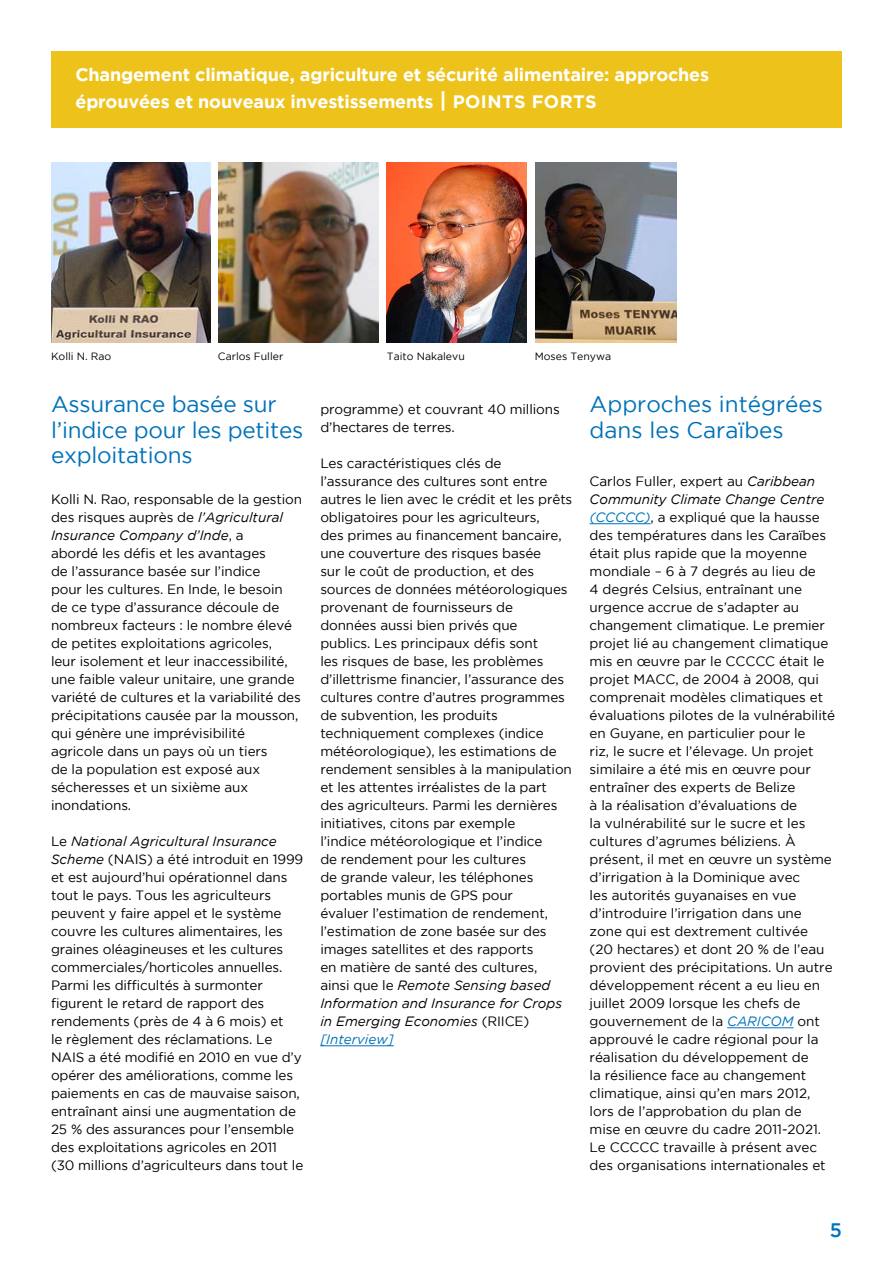
<style>
.page{position:relative;width:893px;height:1263px;background:#fff}
.page>*{position:absolute;margin:0;border:0;box-sizing:border-box;transform-origin:0 0}
.B-HEAD{font:22.5px/25.5px "Gotham";letter-spacing:-.01em;color:#0072b9}
.t1{font:500 19.5px "Gotham";color:#0072bc}
.t2{font:700 18px/27.3px "Gotham";letter-spacing:-.01em;color:#fff}
.BODY{font:13.5px/18px "Gotham";letter-spacing:-.01em;color:#000}
.IMAGE_CAPTIONS{font:10.5px "Gotham";color:#000}
.s1{font-size:21px}
.s2{font-style:italic}
.s3{font-style:italic;color:#0072b9}
</style>
<div class="page">
<hr style="left:320px;top:1045px;width:74px;height:1px;background:#0072b9">
<hr style="left:590px;top:523px;width:60px;height:1px;background:#0072b9">
<hr style="left:727px;top:1027px;width:66px;height:1px;background:#0072b9">
<div style="left:51px;top:51px;width:791px;height:77px;background:#edc31b"></div>
<img style="left:219px;top:162px;width:159px;height:180px">
<img style="left:387px;top:162px;width:140px;height:180px">
<img style="left:51px;top:162px;width:159px;height:180px">
<img style="left:536px;top:162px;width:140px;height:180px">
<p class="t2" style="left:75px;top:61px;width:635px">Changement climatique, agriculture et sécurité alimentaire: approches éprouvées et nouveaux investissements <span class="s1">|</span> POINTS FORTS</p>
<p class="IMAGE_CAPTIONS" style="left:51px;top:350px;width:62px">Kolli N. Rao</p>
<p class="IMAGE_CAPTIONS" style="left:218px;top:350px;width:67px">Carlos Fuller</p>
<p class="IMAGE_CAPTIONS" style="left:387px;top:350px;width:79px">Taito Nakalevu</p>
<p class="IMAGE_CAPTIONS" style="left:535px;top:350px;width:78px">Moses Tenywa</p>
<p class="B-HEAD" style="left:51px;top:391px;width:254px">Assurance basée sur l’indice pour les petites exploitations</p>
<p class="BODY" style="left:51px;top:490px;width:253px">Kolli N. Rao, responsable de la gestion des risques auprès de <span class="s2">l’Agricultural Insurance Company d’Inde</span>, a<br>abordé les défis et les avantages<br>de l’assurance basée sur l’indice<br>pour les cultures. En Inde, le besoin de ce type d’assurance découle de nombreux facteurs : le nombre élevé de petites exploitations agricoles,<br>leur isolement et leur inaccessibilité, une faible valeur unitaire, une grande variété de cultures et la variabilité des précipitations causée par la mousson, qui génère une imprévisibilité<br>agricole dans un pays où un tiers<br>de la population est exposé aux sécheresses et un sixième aux inondations.</p>
<p class="BODY" style="left:51px;top:832px;width:254px">Le <span class="s2">National Agricultural Insurance Scheme</span> (NAIS) a été introduit en 1999 et est aujourd’hui opérationnel dans tout le pays. Tous les agriculteurs peuvent y faire appel et le système couvre les cultures alimentaires, les graines oléagineuses et les cultures commerciales/horticoles annuelles.<br>Parmi les difficultés à surmonter figurent le retard de rapport des rendements (près de 4 à 6 mois) et<br>le règlement des réclamations. Le NAIS a été modifié en 2010 en vue d’y opérer des améliorations, comme les paiements en cas de mauvaise saison, entraînant ainsi une augmentation de 25 % des assurances pour l’ensemble des exploitations agricoles en 2011 (30 millions d’agriculteurs dans tout le</p>
<p class="BODY" style="left:320px;top:400px;width:241px">programme) et couvrant 40 millions d’hectares de terres.</p>
<p class="BODY" style="left:320px;top:454px;width:254px">Les caractéristiques clés de l’assurance des cultures sont entre autres le lien avec le crédit et les prêts obligatoires pour les agriculteurs,<br>des primes au financement bancaire, une couverture des risques basée<br>sur le coût de production, et des sources de données météorologiques provenant de fournisseurs de données aussi bien privés que<br>publics. Les principaux défis sont<br>les risques de base, les problèmes d’illettrisme financier, l’assurance des cultures contre d’autres programmes de subvention, les produits techniquement complexes (indice météorologique), les estimations de rendement sensibles à la manipulation et les attentes irréalistes de la part des agriculteurs. Parmi les dernières initiatives, citons par exemple<br>l’indice météorologique et l’indice<br>de rendement pour les cultures<br>de grande valeur, les téléphones portables munis de GPS pour<br>évaluer l’estimation de rendement, l’estimation de zone basée sur des images satellites et des rapports<br>en matière de santé des cultures,<br>ainsi que le <span class="s2">Remote Sensing based Information and Insurance for Crops in Emerging Economies</span> (RIICE) <span class="s3">[Interview]</span></p>
<p class="B-HEAD" style="left:590px;top:391px;width:235px">Approches intégrées dans les Caraïbes</p>
<p class="BODY" style="left:590px;top:472px;width:247px">Carlos Fuller, expert au <span class="s2">Caribbean Community Climate Change Centre </span><span class="s3">(CCCCC)</span>, a expliqué que la hausse des températures dans les Caraïbes était plus rapide que la moyenne mondiale – 6 à 7 degrés au lieu de<br>4 degrés Celsius, entraînant une urgence accrue de s’adapter au changement climatique. Le premier projet lié au changement climatique mis en œuvre par le CCCCC était le projet MACC, de 2004 à 2008, qui comprenait modèles climatiques et évaluations pilotes de la vulnérabilité en Guyane, en particulier pour le<br>riz, le sucre et l’élevage. Un projet similaire a été mis en œuvre pour entraîner des experts de Belize<br>à la réalisation d’évaluations de<br>la vulnérabilité sur le sucre et les cultures d’agrumes béliziens. À présent, il met en œuvre un système d’irrigation à la Dominique avec<br>les autorités guyanaises en vue d’introduire l’irrigation dans une zone qui est dextrement cultivée<br>(20 hectares) et dont 20 % de l’eau provient des précipitations. Un autre développement récent a eu lieu en juillet 2009 lorsque les chefs de gouvernement de la <span class="s3">CARICOM</span> ont approuvé le cadre régional pour la réalisation du développement de<br>la résilience face au changement climatique, ainsi qu’en mars 2012, lors de l’approbation du plan de mise en œuvre du cadre 2011-2021.<br>Le CCCCC travaille à présent avec des organisations internationales et</p>
<p class="t1" style="left:830px;top:1218px;width:14px">5</p>
</div>
